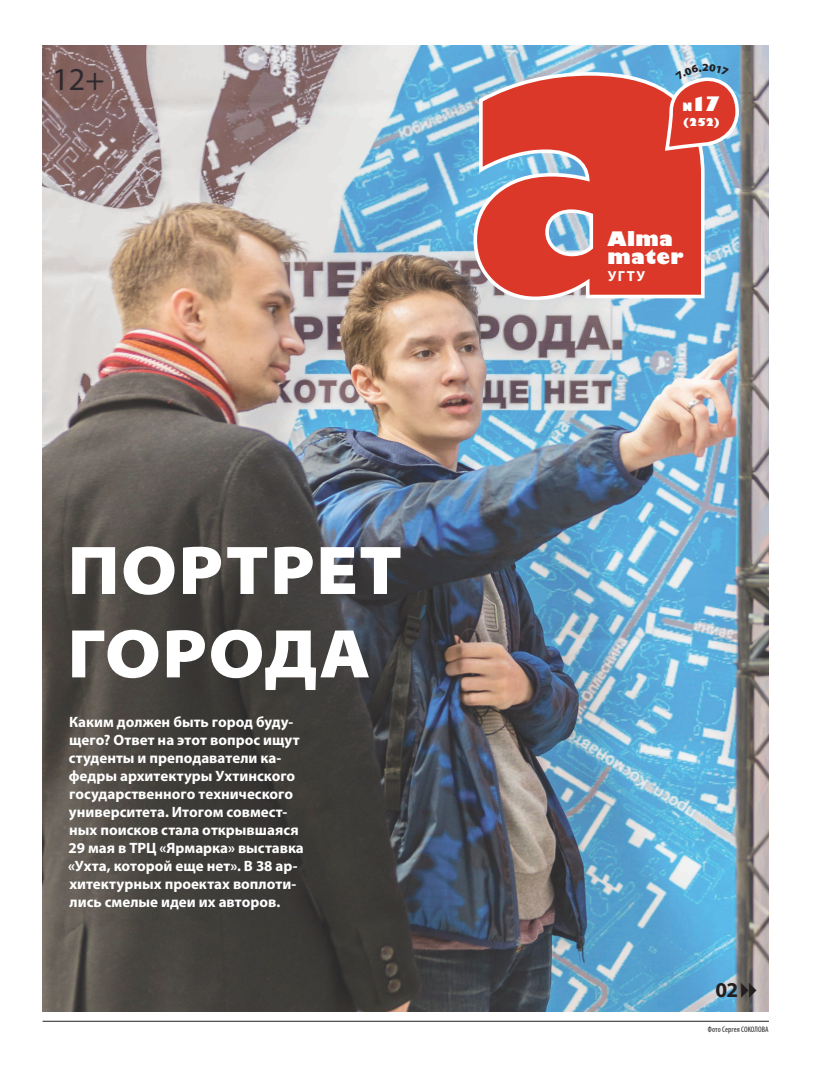
<style>
.page{position:relative;width:820px;height:1078px;background:#fff}
.page>*{position:absolute;margin:0;border:0;box-sizing:border-box;transform-origin:0 0}
.t1{font:900 semi-expanded 69.4px/83.3px "Myriad Pro";letter-spacing:.02em;color:#fff}
.t2{font:32px "Myriad Pro";color:#2e292f}
.t3{font:700 21.2px "Myriad Pro";color:#231f20}
.t4{font:800 19.5px/18px "Gill Sans";letter-spacing:.01em;color:#fff}
.t5{font:800 19.4px "Gill Sans";color:#fff}
.t6{font:700 15px/18px "Myriad Pro";color:#fff}
.t7{font:700 14.6px "Myriad Pro";color:#fff}
.t8{font:800 10.6px "Gill Sans";color:#fff}
.t9{font:condensed 8px "Myriad Pro";letter-spacing:.01em;color:#231f20}
.s1{font-size:11.2px}
</style>
<div class="page">
<hr style="left:43px;top:1020px;width:725px;height:1px;background:#231f20">
<img style="left:43px;top:45px;width:725px;height:966px">
<svg style="left:471px;top:70px;width:235px;height:232px;background:#cf5d57"></svg>
<svg style="left:740px;top:982px;width:16px;height:15px"></svg>
<svg style="left:662px;top:64px;width:78px;height:89px;background:#c17b7e"></svg>
<h2 class="t2" style="left:52px;top:59px;width:53px">12+</h2>
<h1 class="t1" style="left:68px;top:529px;width:336px">ПОРТРЕТ<br>ГОРОДА</h1>
<p class="t6" style="left:68px;top:712px;width:237px">Каким должен быть город буду&shy;щего? Ответ на этот вопрос ищут студенты и преподаватели ка&shy;федры архитектуры Ухтинского государственного технического университета. Итогом совмест&shy;ных поисков стала открывшаяся<br>29 мая в ТРЦ «Ярмарка» выставка «Ухта, которой еще нет». В 38 ар&shy;хитектурных проектах воплоти&shy;лись смелые идеи их авторов.</p>
<p class="t5" style="left:682px;top:92px;width:40px"><span class="s1">N</span>17</p>
<p class="t8" style="left:683px;top:116px;width:38px">(252)</p>
<h3 class="t4" style="left:607px;top:231px;width:77px">Alma mater</h3>
<p class="t7" style="left:607px;top:267px;width:39px">УГТУ</p>
<h3 class="t3" style="left:715px;top:975px;width:24px">02</h3>
<p class="t9" style="left:707px;top:1024px;width:62px">Фото Сергея СОКОЛОВА</p>
</div>
